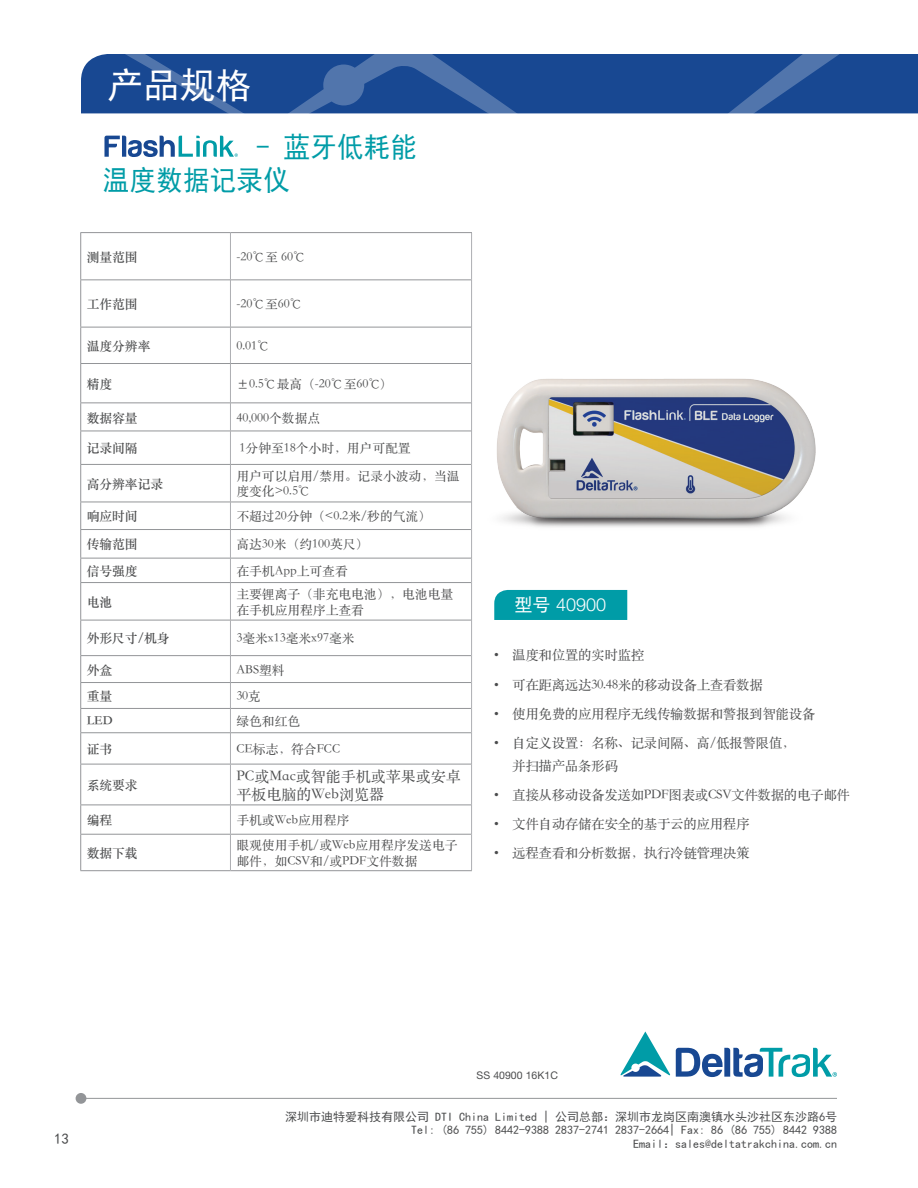
<style>
.page{position:relative;width:918px;height:1188px;background:#fff}
.page>*{position:absolute;margin:0;border:0;box-sizing:border-box;transform-origin:0 0}
.t1{font:36px "Sim Hei";color:#fff}
.t2{font:28.35px/33px "Sim Hei";letter-spacing:.01em;color:#009ca7;scale:.93 1}
.t3{font:300 18px "Helvetica Neue LT Std";color:#fff}
.t4{font:15px/18px "ST Songti SC Regular";color:#4b4c4d}
.t5{font:15px "Sim Hei";color:#4b4c4d}
.t6{font:13.5px/22.5px "ST Songti SC Regular";letter-spacing:-.025em;color:#4b4c4d}
.t7{font:12.75px/15.3px "ST Songti SC Regular";color:#4b4c4d}
.t8{font:12.75px "ST Songti SC Bold";color:#4b4c4d}
.t9{font:12px/13.5px "Sim Hei";color:#4b4c4d;text-align:right}
.t10{font:10.5px "Helvetica Neue LT Std";color:#4b4c4d}
.s1{font-family:"Sim Hei";font-weight:400}
</style>
<div class="page">
<div style="left:76px;top:1093px;width:10px;height:11px;background:#939598;border-radius:50%"></div>
<hr style="left:81px;top:1098px;width:756px;height:1px;background:#939598">
<svg style="left:81px;top:54px;width:837px;height:59px;background:#214f96"></svg>
<svg style="left:620px;top:1031px;width:217px;height:46px"></svg>
<svg style="left:104px;top:136px;width:134px;height:21px"></svg>
<div style="left:494px;top:590px;width:133px;height:30px;background:#009ca7"></div>
<hr style="left:80px;top:233px;width:1px;height:46px;background:#939598">
<hr style="left:80px;top:280px;width:1px;height:47px;background:#939598">
<hr style="left:80px;top:327px;width:1px;height:36px;background:#939598">
<hr style="left:80px;top:364px;width:1px;height:38px;background:#939598">
<svg style="left:80px;top:403px;width:1px;height:28px"></svg>
<hr style="left:80px;top:431px;width:1px;height:33px;background:#939598">
<hr style="left:80px;top:465px;width:1px;height:37px;background:#939598">
<svg style="left:80px;top:503px;width:1px;height:79px"></svg>
<hr style="left:80px;top:583px;width:1px;height:37px;background:#939598">
<hr style="left:80px;top:620px;width:1px;height:35px;background:#939598">
<svg style="left:80px;top:656px;width:1px;height:76px"></svg>
<hr style="left:80px;top:733px;width:1px;height:31px;background:#939598">
<hr style="left:80px;top:232px;width:150px;height:1px;background:#939598">
<hr style="left:80px;top:279px;width:150px;height:1px;background:#939598">
<hr style="left:230px;top:232px;width:242px;height:1px;background:#939598">
<hr style="left:231px;top:279px;width:240px;height:1px;background:#939598">
<hr style="left:230px;top:233px;width:1px;height:47px;background:#adaeb2">
<hr style="left:230px;top:280px;width:1px;height:47px;background:#adaeb2">
<hr style="left:230px;top:327px;width:1px;height:36px;background:#adaeb2">
<hr style="left:230px;top:364px;width:1px;height:38px;background:#adaeb2">
<hr style="left:471px;top:233px;width:1px;height:47px;background:#adaeb2">
<hr style="left:471px;top:280px;width:1px;height:47px;background:#adaeb2">
<hr style="left:471px;top:327px;width:1px;height:37px;background:#adaeb2">
<svg style="left:230px;top:403px;width:1px;height:28px"></svg>
<hr style="left:230px;top:431px;width:1px;height:33px;background:#adaeb2">
<hr style="left:230px;top:465px;width:1px;height:37px;background:#adaeb2">
<svg style="left:230px;top:503px;width:1px;height:79px"></svg>
<hr style="left:230px;top:583px;width:1px;height:37px;background:#adaeb2">
<svg style="left:471px;top:548px;width:1px;height:35px"></svg>
<hr style="left:471px;top:583px;width:1px;height:37px;background:#adaeb2">
<hr style="left:230px;top:620px;width:1px;height:35px;background:#adaeb2">
<hr style="left:471px;top:620px;width:1px;height:36px;background:#adaeb2">
<svg style="left:230px;top:656px;width:1px;height:76px"></svg>
<hr style="left:230px;top:733px;width:1px;height:31px;background:#adaeb2">
<svg style="left:471px;top:656px;width:1px;height:77px"></svg>
<hr style="left:471px;top:733px;width:1px;height:31px;background:#adaeb2">
<hr style="left:80px;top:327px;width:150px;height:1px;background:#939598">
<hr style="left:80px;top:363px;width:150px;height:1px;background:#939598">
<hr style="left:230px;top:327px;width:241px;height:1px;background:#939598">
<hr style="left:230px;top:363px;width:241px;height:1px;background:#939598">
<hr style="left:230px;top:402px;width:241px;height:1px;background:#939598">
<hr style="left:230px;top:431px;width:241px;height:1px;background:#939598">
<hr style="left:80px;top:402px;width:150px;height:1px;background:#939598">
<hr style="left:80px;top:431px;width:150px;height:1px;background:#939598">
<hr style="left:80px;top:464px;width:150px;height:1px;background:#939598">
<hr style="left:80px;top:502px;width:150px;height:1px;background:#939598">
<hr style="left:80px;top:529px;width:150px;height:1px;background:#939598">
<hr style="left:80px;top:558px;width:150px;height:1px;background:#939598">
<hr style="left:80px;top:582px;width:150px;height:1px;background:#939598">
<hr style="left:230px;top:464px;width:241px;height:1px;background:#939598">
<hr style="left:230px;top:502px;width:241px;height:1px;background:#939598">
<hr style="left:230px;top:529px;width:241px;height:1px;background:#939598">
<hr style="left:230px;top:558px;width:241px;height:1px;background:#939598">
<hr style="left:230px;top:582px;width:241px;height:1px;background:#939598">
<hr style="left:80px;top:620px;width:150px;height:1px;background:#939598">
<hr style="left:230px;top:620px;width:241px;height:1px;background:#939598">
<hr style="left:80px;top:655px;width:150px;height:1px;background:#939598">
<hr style="left:80px;top:682px;width:150px;height:1px;background:#939598">
<hr style="left:80px;top:708px;width:150px;height:1px;background:#939598">
<hr style="left:80px;top:732px;width:150px;height:1px;background:#939598">
<hr style="left:230px;top:655px;width:241px;height:1px;background:#939598">
<hr style="left:230px;top:682px;width:241px;height:1px;background:#939598">
<hr style="left:230px;top:708px;width:241px;height:1px;background:#939598">
<hr style="left:230px;top:732px;width:241px;height:1px;background:#939598">
<hr style="left:80px;top:764px;width:150px;height:1px;background:#939598">
<hr style="left:80px;top:764px;width:1px;height:41px;background:#939598">
<hr style="left:230px;top:764px;width:241px;height:1px;background:#939598">
<hr style="left:80px;top:805px;width:150px;height:1px;background:#939598">
<svg style="left:80px;top:805px;width:1px;height:29px"></svg>
<hr style="left:230px;top:805px;width:241px;height:1px;background:#939598">
<hr style="left:80px;top:834px;width:150px;height:1px;background:#939598">
<hr style="left:80px;top:835px;width:1px;height:35px;background:#939598">
<hr style="left:230px;top:834px;width:241px;height:1px;background:#939598">
<hr style="left:80px;top:870px;width:150px;height:1px;background:#939598">
<hr style="left:230px;top:870px;width:242px;height:1px;background:#939598">
<hr style="left:230px;top:764px;width:1px;height:41px;background:#adaeb2">
<hr style="left:471px;top:764px;width:1px;height:41px;background:#adaeb2">
<svg style="left:230px;top:805px;width:1px;height:29px"></svg>
<svg style="left:471px;top:805px;width:1px;height:29px"></svg>
<hr style="left:230px;top:835px;width:1px;height:35px;background:#adaeb2">
<hr style="left:471px;top:834px;width:1px;height:36px;background:#adaeb2">
<img style="left:447px;top:363px;width:369px;height:185px">
<h1 class="t1" style="left:108px;top:67px;width:145px">产品规格</h1>
<h2 class="t2" style="left:103px;top:131px;width:339px;text-indent:154px">- 蓝牙低耗能温度数据记录仪</h2>
<p class="t8" style="left:87px;top:249px;width:52px">测量范围</p>
<p class="t7" style="left:236px;top:249px;width:71px">-20℃至 60℃</p>
<p class="t8" style="left:87px;top:296px;width:52px">工作范围</p>
<p class="t7" style="left:236px;top:296px;width:68px">-20℃至60℃</p>
<p class="t8" style="left:87px;top:338px;width:65px">温度分辨率</p>
<p class="t7" style="left:236px;top:338px;width:35px">0.01℃</p>
<p class="t8" style="left:87px;top:376px;width:27px">精度</p>
<p class="t7" style="left:236px;top:376px;width:150px">±0.5℃最高（-20℃至60℃)</p>
<p class="t8" style="left:87px;top:410px;width:52px">数据容量</p>
<p class="t7" style="left:236px;top:409px;width:85px">40,000个数据点</p>
<p class="t8" style="left:87px;top:440px;width:52px">记录间隔</p>
<p class="t7" style="left:240px;top:440px;width:172px">1分钟至18个小时，用户可配置</p>
<p class="t8" style="left:87px;top:476px;width:78px">高分辨率记录</p>
<p class="t7" style="left:236px;top:468px;width:225px">用户可以启用/禁用。记录小波动，当温度变化&gt;0.5℃</p>
<p class="t8" style="left:87px;top:508px;width:52px">响应时间</p>
<p class="t7" style="left:236px;top:508px;width:196px">不超过20分钟（&lt;0.2米/秒的气流）</p>
<p class="t8" style="left:87px;top:536px;width:52px">传输范围</p>
<p class="t7" style="left:236px;top:536px;width:133px">高达30米（约100英尺）</p>
<p class="t8" style="left:87px;top:563px;width:52px">信号强度</p>
<p class="t7" style="left:236px;top:563px;width:113px">在手机App上可查看</p>
<p class="t8" style="left:87px;top:594px;width:27px">电池</p>
<p class="t7" style="left:236px;top:586px;width:218px">主要锂离子（非充电电池），电池电量在手机应用程序上查看</p>
<p class="t8" style="left:87px;top:631px;width:84px">外形尺寸/机身</p>
<p class="t7" style="left:236px;top:630px;width:120px">3毫米x13毫米x97毫米</p>
<p class="t8" style="left:87px;top:662px;width:27px">外盒</p>
<p class="t7" style="left:236px;top:662px;width:50px">ABS塑料</p>
<p class="t8" style="left:87px;top:688px;width:27px">重量</p>
<p class="t7" style="left:236px;top:688px;width:26px">30克</p>
<p class="t8" style="left:87px;top:713px;width:27px">LED</p>
<p class="t7" style="left:236px;top:713px;width:65px">绿色和红色</p>
<p class="t8" style="left:87px;top:741px;width:27px">证书</p>
<p class="t7" style="left:236px;top:741px;width:105px">CE标志，符合FCC</p>
<p class="t8" style="left:87px;top:777px;width:52px">系统要求</p>
<p class="t4" style="left:236px;top:767px;width:226px">PC或Mac或智能手机或苹果或安卓平板电脑的Web浏览器</p>
<p class="t8" style="left:87px;top:812px;width:27px">编程</p>
<p class="t7" style="left:236px;top:812px;width:114px">手机或Web应用程序</p>
<p class="t8" style="left:87px;top:845px;width:52px">数据下载</p>
<p class="t7" style="left:236px;top:837px;width:223px">眼观使用手机/或Web应用程序发送电子邮件，如CSV和/或PDF文件数据</p>
<h3 class="t3" style="left:515px;top:594px;width:93px"><span class="s1">型号</span> 40900</h3>
<p class="t6" style="left:494px;top:643px;width:151px">• 温度和位置的实时监控</p>
<p class="t6" style="left:494px;top:673px;width:270px">• 可在距离远达30.48米的移动设备上查看数据</p>
<p class="t6" style="left:494px;top:702px;width:323px">• 使用免费的应用程序无线传输数据和警报到智能设备</p>
<p class="t6" style="left:512px;top:731px;width:285px;text-indent:-18px">• 自定义设置：名称、记录间隔、高/低报警限值，并扫描产品条形码</p>
<p class="t6" style="left:494px;top:783px;width:357px">• 直接从移动设备发送如PDF图表或CSV文件数据的电子邮件</p>
<p class="t6" style="left:494px;top:812px;width:257px">• 文件自动存储在安全的基于云的应用程序</p>
<p class="t6" style="left:494px;top:841px;width:257px">• 远程查看和分析数据，执行冷链管理决策</p>
<p class="t5" style="left:54px;top:1131px;width:16px">13</p>
<p class="t10" style="left:477px;top:1069px;width:83px">SS 40900 16K1C</p>
<p class="t9" style="left:285px;top:1110px;width:553px">深圳市迪特爱科技有限公司 DTI China Limited | 公司总部：深圳市龙岗区南澳镇水头沙社区东沙路6号<br>Tel: (86 755) 8442-9388 2837-2741 2837-2664| Fax: 86 (86 755) 8442 9388<br>Email：sales@deltatrakchina.com.cn</p>
</div>
